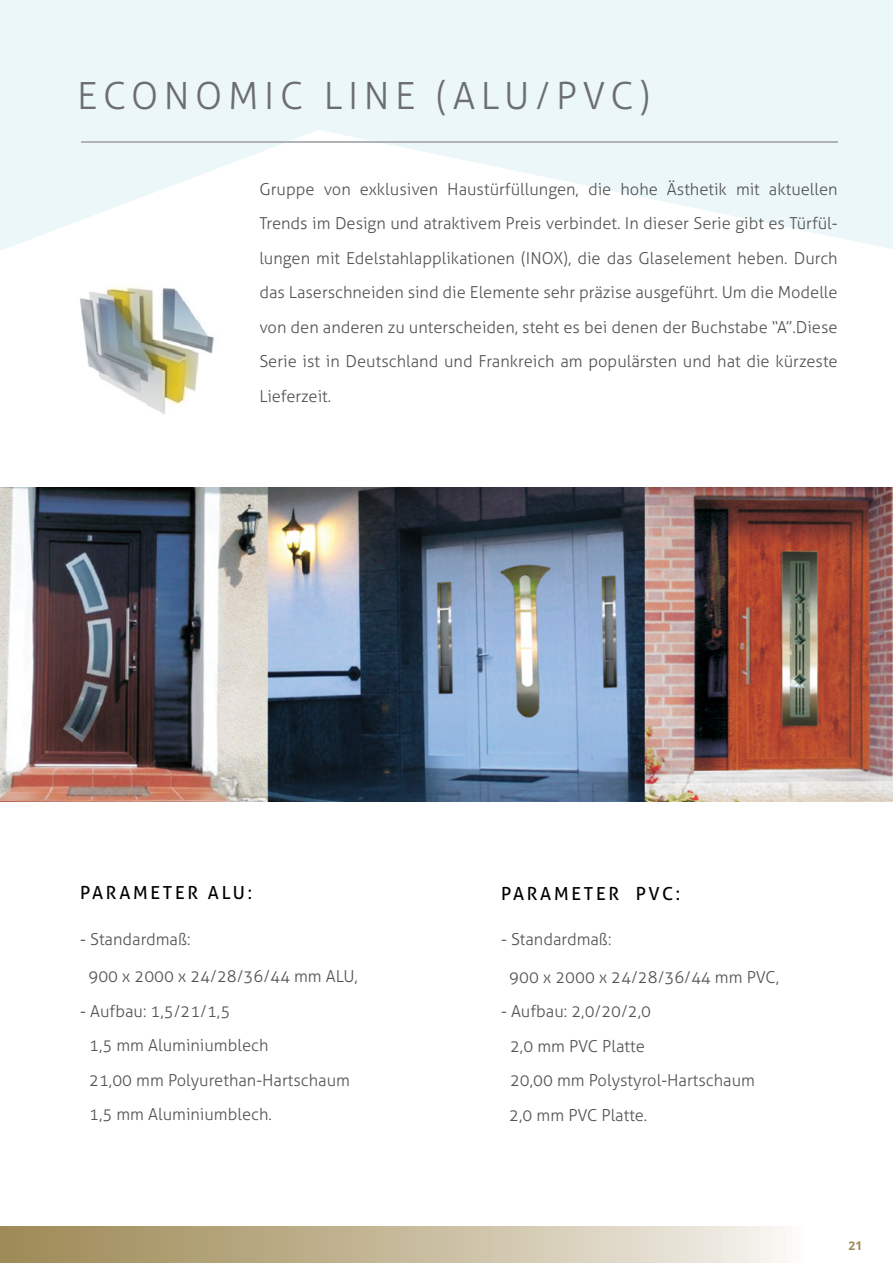
<style>
.page{position:relative;width:893px;height:1263px;background:#fff}
.page>*{position:absolute;margin:0;border:0;box-sizing:border-box;transform-origin:0 0}
.t1{font:300 37.5px "Aller";letter-spacing:.15em;color:#6d6e71}
.t2{font:18px "Aller";letter-spacing:.15em;color:#000}
.t3{font:300 16.5px/34.5px "Aller";color:#545456}
.t4{font:700 12px "Open Sans";color:#9d8955}
</style>
<div class="page">
<svg style="left:0;top:0;width:893px;height:251px;fill:#ebf7f8"></svg>
<div style="left:0;top:1227px;width:811px;height:36px;background:linear-gradient(to right,#9a864f,#f7f5f1)"></div>
<img style="left:0;top:487px;width:893px;height:315px">
<img style="left:80px;top:286px;width:134px;height:128px">
<hr style="left:81px;top:141px;width:757px;height:1px;background:#b1b4b6">
<h1 class="t1" style="left:77px;top:73px;width:574px">ECONOMIC LINE (ALU/PVC)</h1>
<p class="t3" style="left:259px;top:172px;width:580px;text-align:justify">Gruppe von exklusiven Haustürfüllungen, die hohe Ästhetik mit aktuellen Trends im Design und atraktivem Preis verbindet. In dieser Serie gibt es Türfül&shy;lungen mit Edelstahlapplikationen (INOX), die das Glaselement heben. Durch das Laserschneiden sind die Elemente sehr präzise ausgeführt. Um die Modelle von den anderen zu unterscheiden, steht es bei denen der Buchstabe “A”.Diese Serie ist in Deutschland und Frankreich am populärsten und hat die kürzeste Lieferzeit.</p>
<p class="t2" style="left:80px;top:882px;width:173px">PARAMETER ALU:</p>
<p class="t2" style="left:501px;top:882px;width:181px">PARAMETER PVC:</p>
<p class="t3" style="left:501px;top:922px;width:112px">- Standardmaß:</p>
<p class="t3" style="left:509px;top:960px;width:271px">900 x 2000 x 24/28/36/44 mm PVC,</p>
<p class="t3" style="left:509px;top:994px;width:247px;text-indent:-8px">- Aufbau: 2,0/20/2,0<br>2,0 mm PVC Platte<br>20,00 mm Polystyrol-Hartschaum<br>2,0 mm PVC Platte.</p>
<p class="t3" style="left:80px;top:921px;width:112px">- Standardmaß:</p>
<p class="t3" style="left:88px;top:959px;width:271px">900 x 2000 x 24/28/36/44 mm ALU,</p>
<p class="t3" style="left:89px;top:993px;width:262px;text-indent:-9px">- Aufbau: 1,5/21/1,5<br>1,5 mm Aluminiumblech<br>21,00 mm Polyurethan-Hartschaum<br>1,5 mm Aluminiumblech.</p>
<p class="t4" style="left:848px;top:1237px;width:15px">21</p>
</div>
